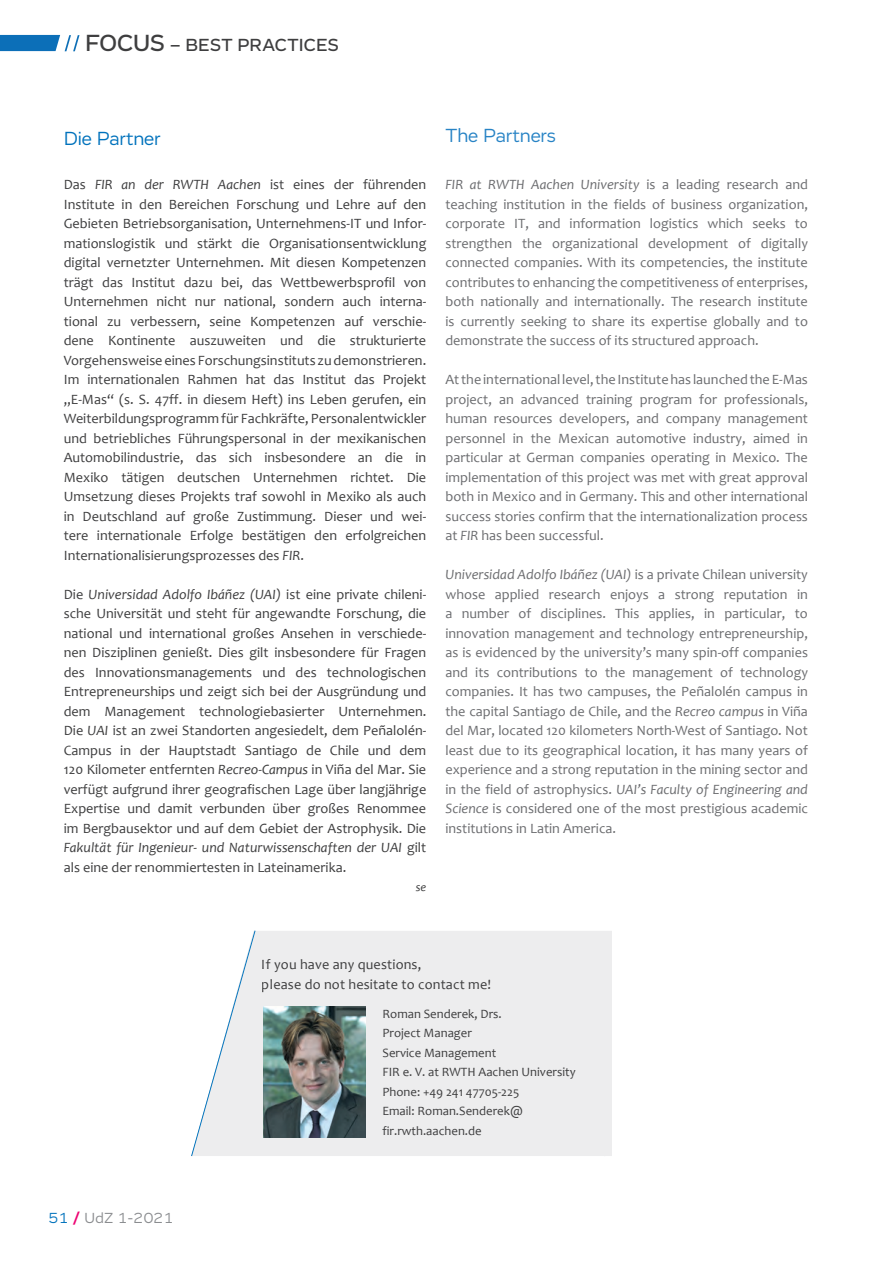
<style>
.page{position:relative;width:893px;height:1263px;background:#fff}
.page>*{position:absolute;margin:0;border:0;box-sizing:border-box;transform-origin:0 0}
.t1{font:19.5px "Vito";letter-spacing:-.005em;color:#2783c5}
.t2{font:19.5px "Vito";letter-spacing:-.01em;color:#0072bc}
.t3{font:500 18px "Vito";letter-spacing:.015em;color:#3e3e3f}
.t4{font:15px "Vito";letter-spacing:.02em;color:#8a8c8f}
.t5{font:14.25px/19.5px "Candara";color:#3e3e3f;text-align:justify}
.t6{font:14.25px/19.5px "Candara";color:#6c6d70;text-align:justify}
.t7{font:12.75px/19.5px "Candara";color:#3e3e3f}
.t8{font:italic 12px "Candara";color:#3e3e3f}
.s1{font-size:24px}
.s2{font-style:italic}
.s3{color:#0072bc}
.s4{font-weight:700;color:#ed0372}
</style>
<div class="page">
<svg style="left:0;top:35px;width:80px;height:16px"></svg>
<div style="left:256px;top:931px;width:356px;height:225px;background:#ededee"></div>
<img style="left:263px;top:1007px;width:102px;height:130px">
<svg style="left:191px;top:930px;width:65px;height:226px"></svg>
<p class="t3" style="left:85px;top:34px;width:255px"><span class="s1">FOCUS</span> – BEST PRACTICES</p>
<h1 class="t2" style="left:64px;top:127px;width:98px">Die Partner</h1>
<p class="t5" style="left:64px;top:175px;width:364px">Das <span class="s2">FIR an der RWTH Aachen</span> ist eines der führenden Institute in den Bereichen Forschung und Lehre auf den Gebieten Betriebsorganisation, Unternehmens-IT und Infor&shy;mationslogistik und stärkt die Organisationsentwicklung digital vernetzter Unternehmen. Mit diesen Kompetenzen trägt das Institut dazu bei, das Wettbewerbsprofil von Unternehmen nicht nur national, sondern auch interna&shy;tional zu verbessern, seine Kompetenzen auf verschie&shy;dene Kontinente auszuweiten und die strukturierte Vorgehensweise eines Forschungsinstituts zu demonstrieren.<br>Im internationalen Rahmen hat das Institut das Projekt „E-Mas“ (s. S. 47ff. in diesem Heft) ins Leben gerufen, ein Weiterbildungsprogramm für Fachkräfte, Personalentwickler und betriebliches Führungspersonal in der mexikanischen Automobilindustrie, das sich insbesondere an die in Mexiko tätigen deutschen Unternehmen richtet. Die Umsetzung dieses Projekts traf sowohl in Mexiko als auch in Deutschland auf große Zustimmung. Dieser und wei&shy;tere internationale Erfolge bestätigen den erfolgreichen Internationalisierungsprozesses des <span class="s2">FIR</span>.</p>
<p class="t5" style="left:64px;top:584px;width:364px">Die <span class="s2">Universidad Adolfo Ibáñez (UAI)</span> ist eine private chileni&shy;sche Universität und steht für angewandte Forschung, die national und international großes Ansehen in verschiede&shy;nen Disziplinen genießt. Dies gilt insbesondere für Fragen des Innovationsmanagements und des technologischen Entrepreneurships und zeigt sich bei der Ausgründung und dem Management technologiebasierter Unternehmen.<br>Die <span class="s2">UAI</span> ist an zwei Standorten angesiedelt, dem Peñalolén-Campus in der Hauptstadt Santiago de Chile und dem 120 Kilometer entfernten <span class="s2">Recreo-Campus</span> in Viña del Mar. Sie verfügt aufgrund ihrer geografischen Lage über langjährige Expertise und damit verbunden über großes Renommee im Bergbausektor und auf dem Gebiet der Astrophysik. Die <span class="s2">Fakultät für Ingenieur- und Naturwissenschaften der UAI</span> gilt als eine der renommiertesten in Lateinamerika.</p>
<p class="t8" style="left:416px;top:880px;width:12px">se</p>
<h1 class="t1" style="left:445px;top:124px;width:112px">The Partners</h1>
<p class="t6" style="left:445px;top:175px;width:364px"><span class="s2">FIR at RWTH Aachen University</span> is a leading research and teaching institution in the fields of business organization, corporate IT, and information logistics which seeks to strengthen the organizational development of digitally connected companies. With its competencies, the institute contributes to enhancing the competitiveness of enterprises, both nationally and internationally. The research institute is currently seeking to share its expertise globally and to demonstrate the success of its structured approach.</p>
<p class="t6" style="left:445px;top:370px;width:364px">At the international level, the Institute has launched the E-Mas project, an advanced training program for professionals, human resources developers, and company management personnel in the Mexican automotive industry, aimed in particular at German companies operating in Mexico. The implementation of this project was met with great approval both in Mexico and in Germany. This and other international success stories confirm that the internationalization process at <span class="s2">FIR</span> has been successful.</p>
<p class="t6" style="left:445px;top:565px;width:364px"><span class="s2">Universidad Adolfo Ibáñez (UAI)</span> is a private Chilean university whose applied research enjoys a strong reputation in a number of disciplines. This applies, in particular, to innovation management and technology entrepreneurship, as is evidenced by the university’s many spin-off companies and its contributions to the management of technology companies. It has two campuses, the Peñalolén campus in the capital Santiago de Chile, and the <span class="s2">Recreo campus</span> in Viña del Mar, located 120 kilometers North-West of Santiago. Not least due to its geographical location, it has many years of experience and a strong reputation in the mining sector and in the field of astrophysics. <span class="s2">UAI’s Faculty of Engineering and Science</span> is considered one of the most prestigious academic institutions in Latin America.</p>
<p class="t5" style="left:262px;top:955px;width:231px">If you have any questions,<br>please do not hesitate to contact me!</p>
<p class="t4" style="left:49px;top:1209px;width:126px"><span class="s3">51</span> <span class="s4">/</span> UdZ 1-2021</p>
<p class="t7" style="left:382px;top:1004px;width:195px">Roman Senderek, Drs.<br>Project Manager<br>Service Management<br>FIR e. V. at RWTH Aachen University<br>Phone: +49 241 47705-225<br>Email: Roman.Senderek@ fir.rwth.aachen.de</p>
</div>
